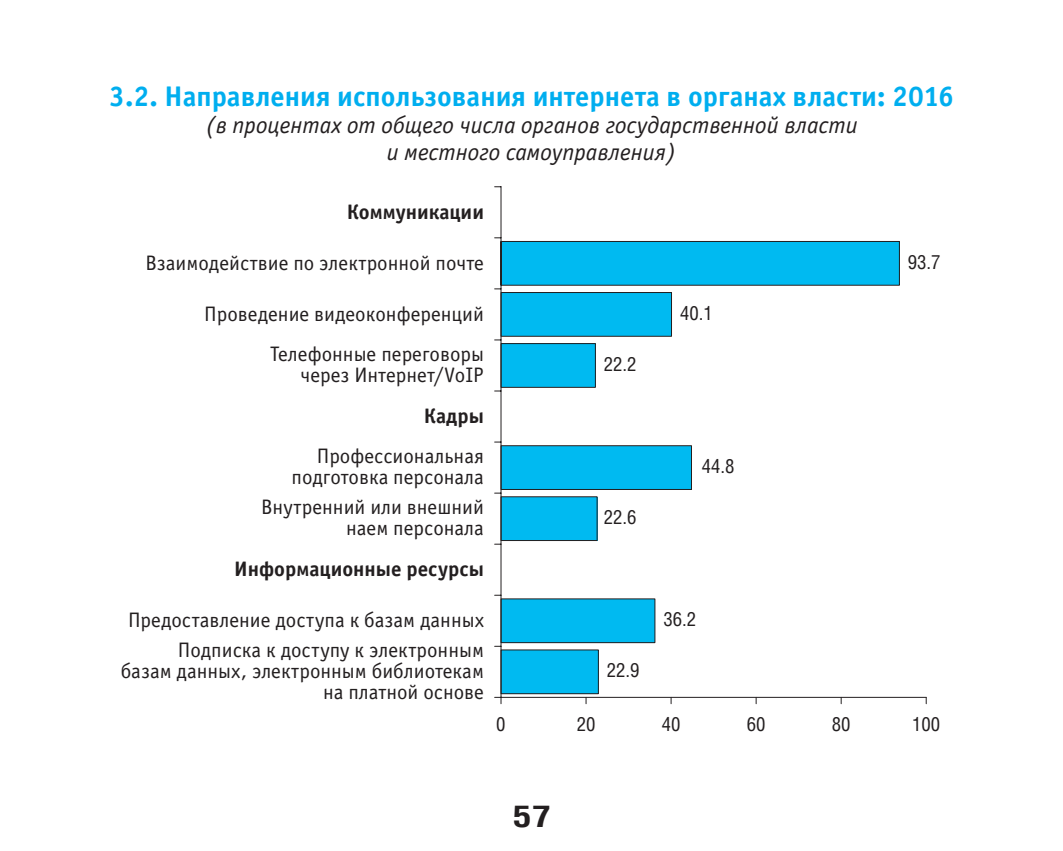
<style>
.page{position:relative;width:1063px;height:851px;background:#fff}
.page>*{position:absolute;margin:0;border:0;box-sizing:border-box;transform-origin:0 0}
.t1{font:700 30px "Helios Cond C";color:#231f20;scale:1.3 1}
.t2{font:28.5px "Officina Sans Bold ITC";color:#00aeef}
.t3{font:italic 24px/27px "Officina Sans Book ITC";color:#231f20;text-align:center}
.t4{font:21px/21px "Officina Sans Book ITC";color:#231f20;text-align:right}
.t5{font:21px "Officina Sans Bold ITC";color:#231f20}
.t6{font:19.5px "Helios Cond";color:#231f20}
</style>
<div class="page">
<svg style="left:494px;top:186px;width:433px;height:518px"></svg>
<h2 class="t2" style="left:109px;top:85px;width:846px">3.2. Направления использования интернета в органах власти: 2016</h2>
<p class="t3" style="left:206px;top:113px;width:654px">(в процентах от общего числа органов государственной власти и местного самоуправления)</p>
<p class="t5" style="left:347px;top:203px;width:139px">Коммуникации</p>
<p class="t4" style="left:146px;top:254px;width:340px">Взаимодействие по электронной почте</p>
<p class="t6" style="left:908px;top:250px;width:34px">93.7</p>
<p class="t4" style="left:204px;top:305px;width:281px">Проведение видеоконференций</p>
<p class="t6" style="left:680px;top:301px;width:34px">40.1</p>
<p class="t6" style="left:604px;top:352px;width:34px">22.2</p>
<p class="t4" style="left:270px;top:345px;width:215px">Телефонные переговоры через Интернет/VоIP</p>
<p class="t5" style="left:424px;top:407px;width:62px">Кадры</p>
<p class="t4" style="left:292px;top:447px;width:194px">Профессиональная подготовка персонала</p>
<p class="t6" style="left:702px;top:454px;width:34px">44.8</p>
<p class="t4" style="left:261px;top:498px;width:224px">Внутренний или внешний наем персонала</p>
<p class="t5" style="left:234px;top:560px;width:251px">Информационные ресурсы</p>
<p class="t4" style="left:128px;top:611px;width:357px">Предоставление доступа к базам данных</p>
<p class="t6" style="left:663px;top:607px;width:34px">36.2</p>
<p class="t6" style="left:607px;top:658px;width:34px">22.9</p>
<p class="t6" style="left:604px;top:505px;width:34px">22.6</p>
<p class="t4" style="left:121px;top:641px;width:365px">Подписка к доступу к электронным<br>базам данных, электронным библиотекам на платной основе</p>
<p class="t6" style="left:496px;top:712px;width:11px">0</p>
<p class="t6" style="left:577px;top:712px;width:20px">20</p>
<p class="t6" style="left:662px;top:712px;width:20px">40</p>
<p class="t6" style="left:747px;top:712px;width:20px">60</p>
<p class="t6" style="left:832px;top:712px;width:20px">80</p>
<p class="t6" style="left:912px;top:712px;width:30px">100</p>
<h1 class="t1" style="left:513px;top:805px;width:31px">57</h1>
</div>
